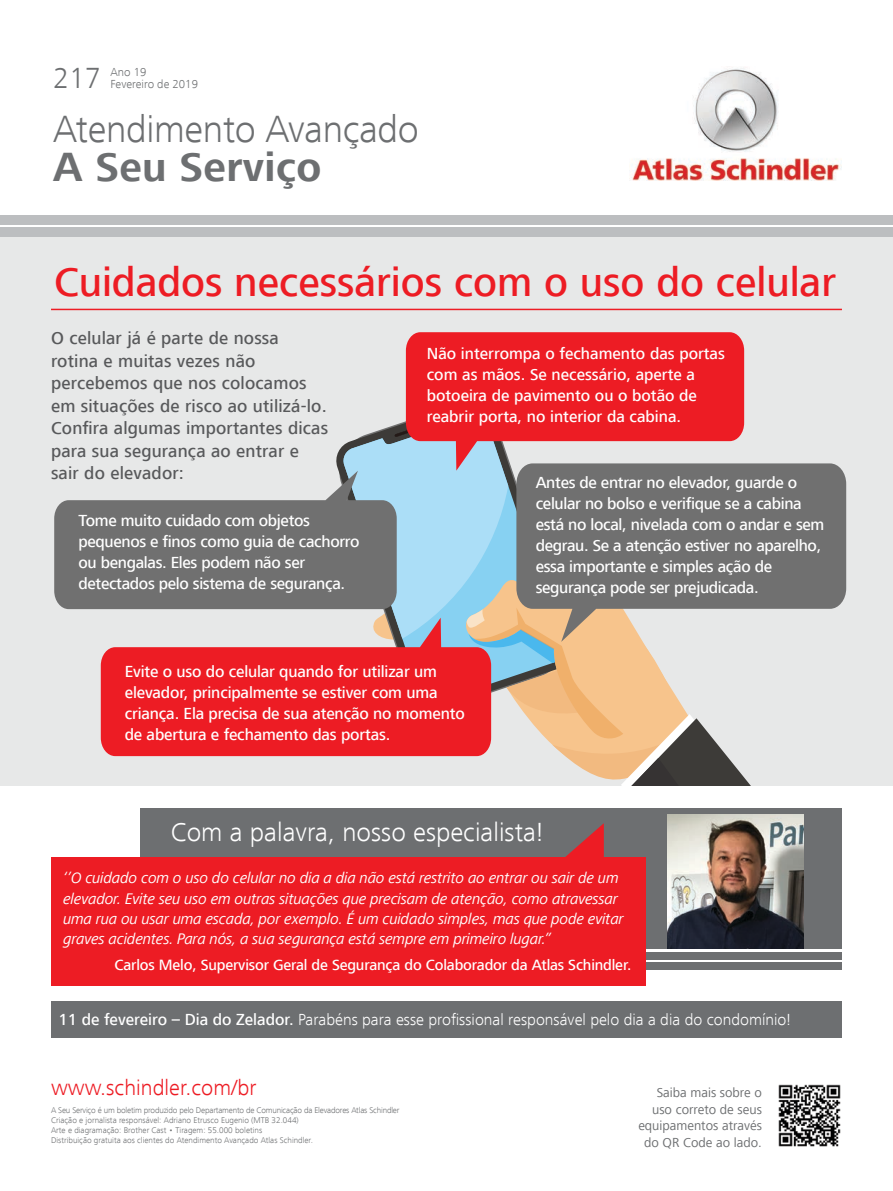
<style>
.page{position:relative;width:893px;height:1191px;background:#fff}
.page>*{position:absolute;margin:0;border:0;box-sizing:border-box;transform-origin:0 0}
.t1{font:500 42px "Frutiger Next LT";color:#ed1c24}
.t2{font:700 42px "Frutiger Next LT";letter-spacing:.01em;color:#6d6f71}
.t3{font:300 39px "Frutiger Next LT";letter-spacing:-.01em;color:#6d6f71}
.t4{font:300 30px "Frutiger Next LT";color:#6d6f71}
.t5{font:300 27px "Frutiger Next LT";color:#fff}
.t6{font:300 22.5px "Frutiger Next LT";color:#ed1c24}
.t7{font:500 18px/22.5px "Frutiger Next LT";letter-spacing:.01em;color:#58595b}
.t8{font:500 16.5px/21px "Frutiger Next LT";letter-spacing:-.02em;color:#fff}
.t9{font:500 16.5px/21px "Frutiger Next LT";color:#fff}
.t10{font:300 16.5px "Frutiger Next LT";color:#fff}
.t11{font:italic 15.75px/20.2px "Frutiger Next LT";letter-spacing:-.02em;color:#fff}
.t12{font:500 15.3px "Frutiger Next LT";letter-spacing:-.01em;color:#fff}
.t13{font:13.5px/16.5px "Frutiger Next LT";color:#6d6f71;text-align:right}
.t14{font:300 12px/12px "Frutiger Next LT";color:#6d6f71}
.t15{font:300 8.55px/10.2px "Frutiger Next LT";color:#6d6f71}
.s1{font-weight:500}
</style>
<div class="page">
<div style="left:0;top:236px;width:893px;height:550px;background:#e7e8e8"></div>
<svg style="left:701px;top:724px;width:28px;height:34px"></svg>
<svg style="left:701px;top:758px;width:50px;height:28px"></svg>
<svg style="left:341px;top:407px;width:360px;height:379px"></svg>
<img style="left:629px;top:68px;width:213px;height:113px">
<div style="left:0;top:215px;width:893px;height:9px;background:#bcbec0"></div>
<div style="left:0;top:227px;width:893px;height:10px;background:#bcbec0"></div>
<div style="left:140px;top:808px;width:702px;height:141px;background:#6d6f71"></div>
<div style="left:156px;top:952px;width:686px;height:7px;background:#6d6f71"></div>
<div style="left:156px;top:962px;width:686px;height:8px;background:#6d6f71"></div>
<div style="left:51px;top:857px;width:594px;height:128px;background:#ed1c24"></div>
<svg style="left:565px;top:823px;width:39px;height:34px"></svg>
<img style="left:668px;top:814px;width:136px;height:135px">
<div style="left:51px;top:1000px;width:791px;height:37px;background:#6d6f71"></div>
<img style="left:778px;top:1084px;width:63px;height:63px">
<svg style="left:101px;top:617px;width:390px;height:139px;fill:#ed1c24"></svg>
<svg style="left:54px;top:470px;width:343px;height:139px;fill:#707070"></svg>
<svg style="left:516px;top:463px;width:330px;height:179px;background:#868481"></svg>
<svg style="left:406px;top:332px;width:338px;height:138px;background:#e34149"></svg>
<hr style="left:51px;top:309px;width:791px;height:1px;background:#ed1c24">
<h3 class="t4" style="left:53px;top:62px;width:49px">217</h3>
<p class="t14" style="left:111px;top:66px;width:89px">Ano 19<br>Fevereiro de 2019</p>
<h2 class="t3" style="left:53px;top:107px;width:367px">Atendimento Avançado</h2>
<h1 class="t2" style="left:53px;top:143px;width:270px">A Seu Serviço</h1>
<h1 class="t1" style="left:54px;top:259px;width:783px">Cuidados necessários com o uso do celular</h1>
<p class="t7" style="left:51px;top:327px;width:279px">O celular já é parte de nossa rotina e muitas vezes não percebemos que nos colocamos em situações de risco ao utilizá-lo.<br>Confira algumas importantes dicas para sua segurança ao entrar e sair do elevador:</p>
<p class="t9" style="left:427px;top:343px;width:300px">Não interrompa o fechamento das portas com as mãos. Se necessário, aperte a botoeira de pavimento ou o botão de reabrir porta, no interior da cabina.</p>
<p class="t8" style="left:536px;top:472px;width:290px">Antes de entrar no elevador, guarde o celular no bolso e verifique se a cabina está no local, nivelada com o andar e sem degrau. Se a atenção estiver no aparelho, essa importante e simples ação de segurança pode ser prejudicada.</p>
<p class="t8" style="left:78px;top:509px;width:283px">Tome muito cuidado com objetos pequenos e finos como guia de cachorro ou bengalas. Eles podem não ser detectados pelo sistema de segurança.</p>
<p class="t8" style="left:125px;top:661px;width:342px">Evite o uso do celular quando for utilizar um elevador, principalmente se estiver com uma criança. Ela precisa de sua atenção no momento de abertura e fechamento das portas.</p>
<h3 class="t5" style="left:171px;top:817px;width:374px">Com a palavra, nosso especialista!</h3>
<p class="t11" style="left:63px;top:868px;width:562px">‘’O cuidado com o uso do celular no dia a dia não está restrito ao entrar ou sair de um elevador. Evite seu uso em outras situações que precisam de atenção, como atravessar uma rua ou usar uma escada, por exemplo. É um cuidado simples, mas que pode evitar graves acidentes. Para nós, a sua segurança está sempre em primeiro lugar.”</p>
<p class="t12" style="left:115px;top:956px;width:518px">Carlos Melo, Supervisor Geral de Segurança do Colaborador da Atlas Schindler.</p>
<p class="t10" style="left:59px;top:1010px;width:734px"><span class="s1">11 de fevereiro – Dia do Zelador.</span> Parabéns para esse profissional responsável pelo dia a dia do condomínio!</p>
<h3 class="t6" style="left:51px;top:1075px;width:207px">www.schindler.com/br</h3>
<p class="t15" style="left:51px;top:1104px;width:350px">A Seu Serviço é um boletim produzido pelo Departamento de Comunicação da Elevadores Atlas Schindler Criação e jornalista responsável: Adriano Etrusco Eugenio (MTB 32.044)<br>Arte e diagramação: Brother Cast • Tiragem: 55.000 boletins<br>Distribuição gratuita aos clientes do Atendimento Avançado Atlas Schindler.</p>
<p class="t13" style="left:638px;top:1084px;width:125px">Saiba mais sobre o uso correto de seus equipamentos através do QR Code ao lado.</p>
</div>
